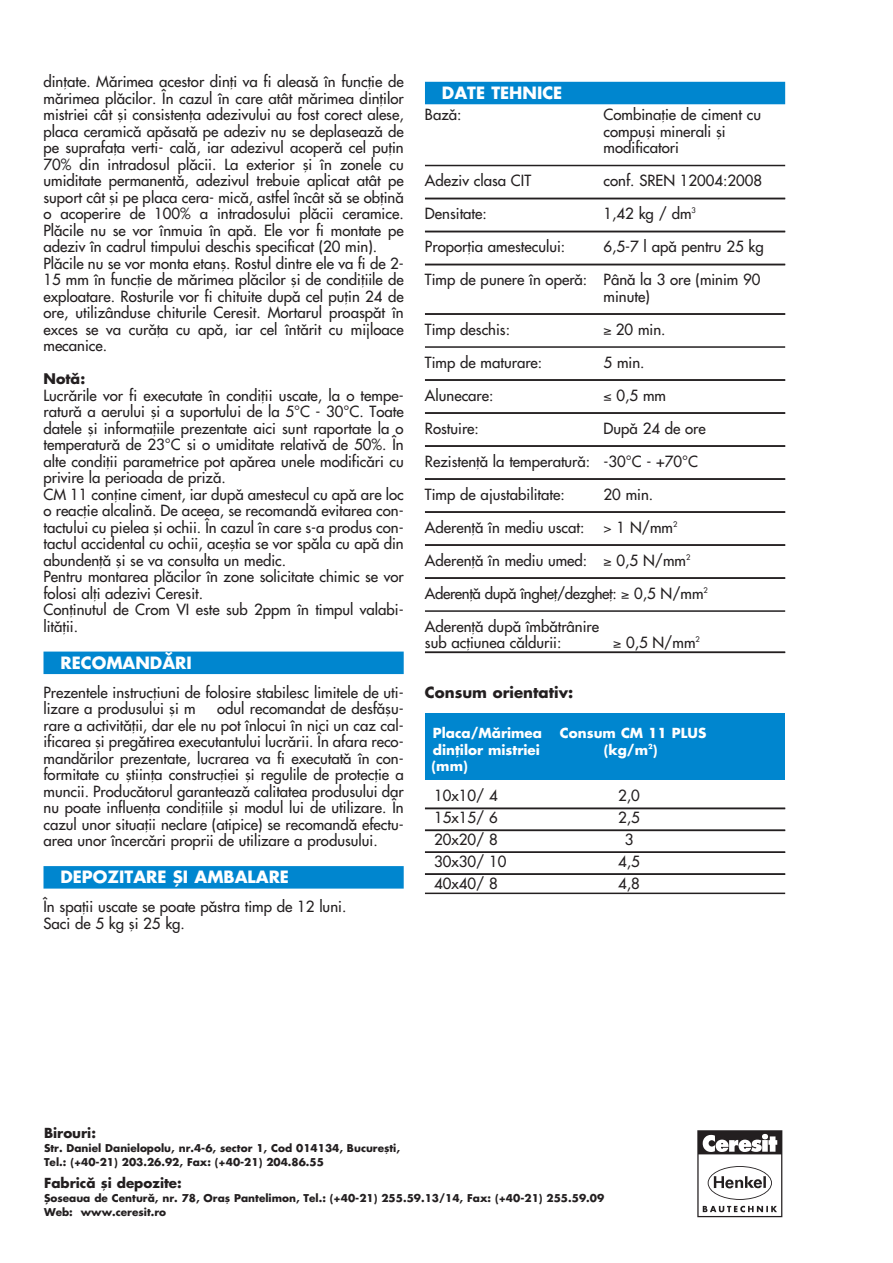
<style>
.page{position:relative;width:893px;height:1263px;background:#fff}
.page>*{position:absolute;margin:0;border:0;box-sizing:border-box;transform-origin:0 0}
.t1{font:700 16.5px "Futura Portos";color:#fff}
.t2{font:15px/16.5px "Futura Portos";color:#231f20}
.t3{font:15px "Futura Portos";letter-spacing:-.025em;color:#231f20}
.t4{font:700 15px "Futura Portos";color:#231f20}
.t5{font:700 14.25px "Futura Portos";color:#231f20}
.t6{font:700 13.5px "Futura Portos";color:#fff}
.t7{font:700 13.5px "Futura Portos";color:#231f20}
.t8{font:700 10.5px/14px "Futura Portos";color:#231f20}
</style>
<div class="page">
<div style="left:44px;top:651px;width:360px;height:23px;background:#0086cf"></div>
<div style="left:44px;top:866px;width:360px;height:22px;background:#0086cf"></div>
<div style="left:425px;top:82px;width:360px;height:22px;background:#0086cf"></div>
<hr style="left:425px;top:165px;width:360px;height:1px;background:#231f20">
<hr style="left:425px;top:198px;width:360px;height:1px;background:#231f20">
<hr style="left:425px;top:231px;width:360px;height:1px;background:#231f20">
<hr style="left:425px;top:264px;width:360px;height:1px;background:#231f20">
<hr style="left:425px;top:313px;width:360px;height:2px;background:#231f20">
<hr style="left:425px;top:346px;width:360px;height:2px;background:#231f20">
<hr style="left:425px;top:379px;width:360px;height:2px;background:#231f20">
<hr style="left:425px;top:412px;width:360px;height:2px;background:#231f20">
<hr style="left:425px;top:445px;width:360px;height:2px;background:#231f20">
<hr style="left:425px;top:478px;width:360px;height:2px;background:#231f20">
<hr style="left:425px;top:511px;width:360px;height:2px;background:#231f20">
<hr style="left:425px;top:544px;width:360px;height:2px;background:#231f20">
<hr style="left:425px;top:577px;width:360px;height:2px;background:#231f20">
<hr style="left:425px;top:610px;width:360px;height:2px;background:#231f20">
<hr style="left:425px;top:651px;width:360px;height:2px;background:#231f20">
<hr style="left:425px;top:808px;width:360px;height:1px;background:#231f20">
<hr style="left:425px;top:829px;width:360px;height:2px;background:#231f20">
<hr style="left:425px;top:851px;width:360px;height:2px;background:#231f20">
<hr style="left:425px;top:873px;width:360px;height:2px;background:#231f20">
<hr style="left:425px;top:892px;width:360px;height:2px;background:#231f20">
<div style="left:425px;top:713px;width:359px;height:66px;background:#0086cf"></div>
<svg style="left:697px;top:1130px;width:86px;height:88px"></svg>
<svg style="left:697px;top:1130px;width:85px;height:87px"></svg>
<p class="t2" style="left:44px;top:74px;width:362px">din†ate. Mårimea acestor din†i va fi aleaså în func†ie de mårimea plåcilor. În cazul în care atât mårimea din†ilor mistriei cât ßi consisten†a adezivului au fost corect alese, placa ceramicå apåsatå pe adeziv nu se deplaseazå de pe suprafa†a verti- calå, iar adezivul acoperå cel pu†in 70% din intradosul plåcii. La exterior ßi în zonele cu umiditate permanentå, adezivul trebuie aplicat atât pe suport cât ßi pe placa cera- micå, astfel încât så se ob†inå o acoperire de 100% a intradosului plåcii ceramice.<br>Plåcile nu se vor înmuia în apå. Ele vor fi montate pe adeziv în cadrul timpului deschis specificat (20 min).<br>Plåcile nu se vor monta etanß. Rostul dintre ele va fi de 2- 15 mm în func†ie de mårimea plåcilor ßi de condi†iile de exploatare. Rosturile vor fi chituite dupå cel pu†in 24 de ore, utilizânduse chiturile Ceresit. Mortarul proaspåt în exces se va curå†a cu apå, iar cel întårit cu mijloace mecanice.</p>
<p class="t5" style="left:44px;top:372px;width:43px">Notå:</p>
<p class="t2" style="left:44px;top:388px;width:362px">Lucrårile vor fi executate în condi†ii uscate, la o tempe&shy;raturå a aerului ßi a suportului de la 5°C - 30°C. Toate datele ßi informa†iile prezentate aici sunt raportate la o temperaturå de 23°C si o umiditate relativå de 50%. În alte condi†ii parametrice pot apårea unele modificåri cu privire la perioada de prizå.<br>CM 11 con†ine ciment, iar dupå amestecul cu apå are loc o reac†ie alcalinå. De aceea, se recomandå evitarea con&shy;tactului cu pielea ßi ochii. În cazul în care s-a produs con&shy;tactul accidental cu ochii, aceßtia se vor spåla cu apå din abunden†å ßi se va consulta un medic.<br>Pentru montarea plåcilor în zone solicitate chimic se vor folosi al†i adezivi Ceresit.<br>Con†inutul de Crom VI este sub 2ppm în timpul valabi&shy;litå†ii.</p>
<p class="t1" style="left:61px;top:655px;width:133px">RECOMANDÅRI</p>
<p class="t2" style="left:44px;top:685px;width:362px">Prezentele instruc†iuni de folosire stabilesc limitele de uti&shy;lizare a produsului ßi m</p>
<p class="t2" style="left:44px;top:701px;width:362px;text-align:justify;text-indent:174px">odul recomandat de desfåßu&shy;rare a activitå†ii, dar ele nu pot înlocui în nici un caz cal&shy;ificarea ßi pregåtirea executantului lucrårii. În afara reco&shy;mandårilor prezentate, lucrarea va fi executatå în con&shy;formitate cu ßtiin†a construc†iei ßi regulile de protec†ie a muncii. Producåtorul garanteazå calitatea produsului dar nu poate influen†a condi†iile ßi modul lui de utilizare. În cazul unor situa†ii neclare (atipice) se recomandå efectu&shy;area unor încercåri proprii de utilizare a produsului.</p>
<p class="t1" style="left:61px;top:870px;width:230px">DEPOZITARE ÍI AMBALARE</p>
<p class="t2" style="left:44px;top:899px;width:304px">În spa†ii uscate se poate påstra timp de 12 luni.<br>Saci de 5 kg ßi 25 kg.</p>
<p class="t1" style="left:442px;top:85px;width:122px">DATE TEHNICE</p>
<p class="t2" style="left:425px;top:107px;width:38px">Bazå:</p>
<p class="t2" style="left:604px;top:107px;width:159px">Combina†ie de ciment cu compußi minerali ßi modificatori</p>
<p class="t2" style="left:425px;top:173px;width:108px">Adeziv clasa CIT</p>
<p class="t2" style="left:604px;top:173px;width:160px">conf. SREN 12004:2008</p>
<p class="t2" style="left:425px;top:206px;width:63px">Densitate:</p>
<p class="t2" style="left:604px;top:206px;width:94px">1,42 kg / dm<sup>3</sup></p>
<p class="t2" style="left:425px;top:239px;width:142px">Propor†ia amestecului:</p>
<p class="t2" style="left:604px;top:239px;width:162px">6,5-7 l apå pentru 25 kg</p>
<p class="t2" style="left:604px;top:272px;width:158px;text-indent:-179px">Timp de punere în operå: Pânå la 3 ore (minim 90 minute)</p>
<p class="t2" style="left:425px;top:322px;width:87px">Timp deschis:</p>
<p class="t2" style="left:604px;top:322px;width:63px">≥ 20 min.</p>
<p class="t2" style="left:425px;top:355px;width:119px">Timp de maturare:</p>
<p class="t2" style="left:604px;top:355px;width:42px">5 min.</p>
<p class="t2" style="left:425px;top:388px;width:70px">Alunecare:</p>
<p class="t2" style="left:604px;top:388px;width:64px">≤ 0,5 mm</p>
<p class="t2" style="left:425px;top:421px;width:55px">Rostuire:</p>
<p class="t2" style="left:604px;top:421px;width:104px">Dupå 24 de ore</p>
<p class="t2" style="left:425px;top:446px;width:275px;line-height:33px">Rezisten†å la temperaturå: -30°C - +70°C<br>Timp de ajustabilitate:</p>
<p class="t2" style="left:604px;top:487px;width:51px">20 min.</p>
<p class="t2" style="left:425px;top:520px;width:161px">Aderen†å în mediu uscat:</p>
<p class="t2" style="left:617px;top:520px;width:62px">1 N/mm<sup>2</sup></p>
<p class="t2" style="left:425px;top:553px;width:267px">Aderen†å în mediu umed: ≥ 0,5 N/mm<sup>2</sup></p>
<p class="t3" style="left:425px;top:585px;width:284px">Aderen†å dupå înghe†/dezghe†: ≥ 0,5 N/mm<sup>2</sup></p>
<p class="t2" style="left:425px;top:619px;width:176px">Aderen†å dupå îmbåtrânire sub ac†iunea cåldurii:</p>
<p class="t2" style="left:613px;top:635px;width:88px">≥ 0,5 N/mm<sup>2</sup></p>
<p class="t4" style="left:425px;top:685px;width:150px">Consum orientativ:</p>
<p class="t6" style="left:433px;top:727px;width:111px">Placa/Mårimea</p>
<p class="t6" style="left:560px;top:727px;width:148px">Consum CM 11 PLUS</p>
<p class="t6" style="left:433px;top:743px;width:109px">din†ilor mistriei</p>
<p class="t6" style="left:604px;top:743px;width:55px">(kg/m<sup>2</sup>)</p>
<p class="t6" style="left:432px;top:760px;width:38px">(mm)</p>
<p class="t2" style="left:434px;top:789px;width:65px">10x10/ 4</p>
<p class="t2" style="left:618px;top:789px;width:23px">2,0</p>
<p class="t2" style="left:434px;top:811px;width:65px">15x15/ 6</p>
<p class="t2" style="left:618px;top:811px;width:23px">2,5</p>
<p class="t2" style="left:434px;top:832px;width:65px">20x20/ 8</p>
<p class="t2" style="left:625px;top:832px;width:10px">3</p>
<p class="t2" style="left:434px;top:854px;width:74px">30x30/ 10</p>
<p class="t2" style="left:618px;top:854px;width:23px">4,5</p>
<p class="t2" style="left:434px;top:876px;width:65px">40x40/ 8</p>
<p class="t2" style="left:618px;top:876px;width:23px">4,8</p>
<p class="t7" style="left:44px;top:1127px;width:53px">Birouri:</p>
<p class="t8" style="left:44px;top:1142px;width:358px">Str. Daniel Danielopolu, nr.4-6, sector 1, Cod 014134, Bucureßti,<br>Tel.: (+40-21) 203.26.92, Fax: (+40-21) 204.86.55</p>
<p class="t7" style="left:44px;top:1177px;width:139px">Fabricå ßi depozite:</p>
<p class="t8" style="left:44px;top:1192px;width:562px">Íoseaua de Centurå, nr. 78, Oraß Pantelimon, Tel.: (+40-21) 255.59.13/14, Fax: (+40-21) 255.59.09<br>Web: www.ceresit.ro</p>
</div>
